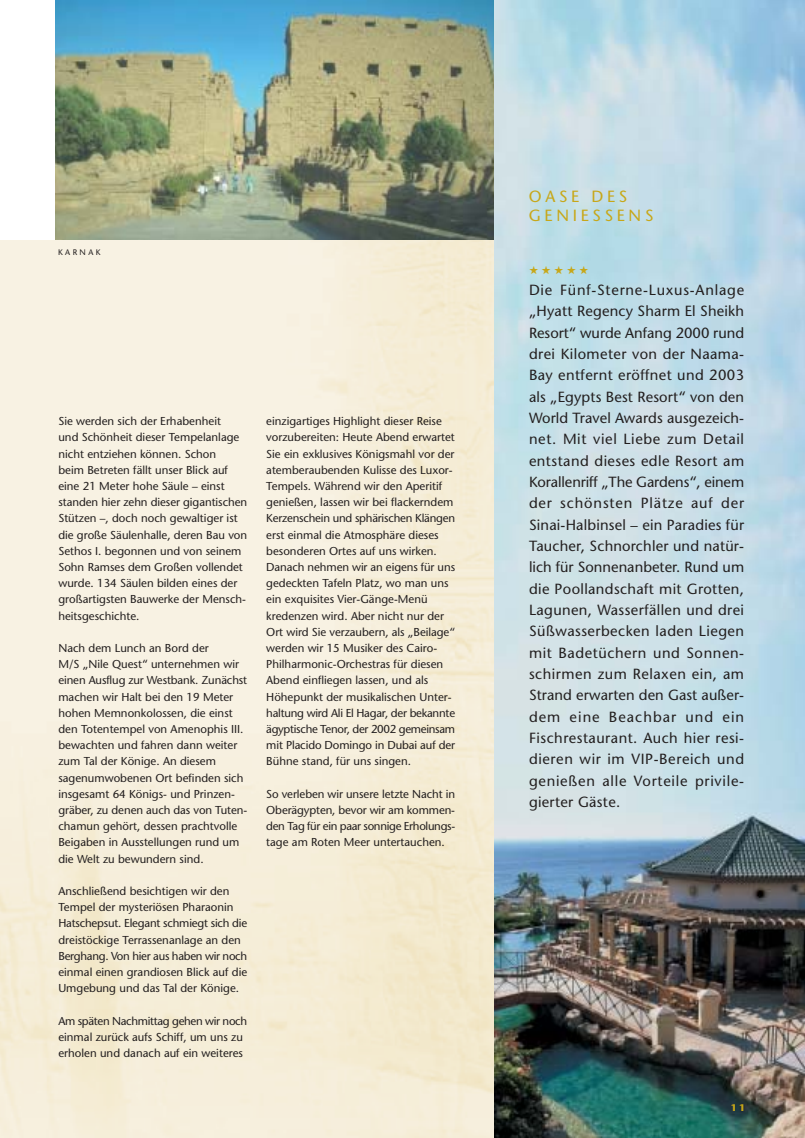
<style>
.page{position:relative;width:805px;height:1138px;background:#fff}
.page>*{position:absolute;margin:0;border:0;box-sizing:border-box;transform-origin:0 0}
.t1{font:16.2px/18.9px "Stone Sans";letter-spacing:.23em;color:#c7a719}
.t2{font:14.7px/21.3px "Stone Sans";letter-spacing:.05em;color:#231f1f;text-align:justify}
.t3{font:11.4px/16.2px "Stone Sans";color:#231f1f}
.t4{font:11.4px "Zapf Dingbats";color:#c7a719}
.t5{font:700 9.45px "Stone Sans";color:#c7a719}
.t6{font:8.1px "Stone Sans";letter-spacing:.3em;color:#231f1f}
</style>
<div class="page">
<img style="left:0;top:240px;width:495px;height:898px">
<img style="left:55px;top:0;width:440px;height:240px">
<img style="left:495px;top:0;width:310px;height:1138px">
<p class="t6" style="left:58px;top:250px;width:44px">KARNAK</p>
<p class="t3" style="left:58px;top:414px;width:190px">Sie werden sich der Erhabenheit<br>und Schönheit dieser Tempelanlage nicht entziehen können. Schon<br>beim Betreten fällt unser Blick auf eine 21 Meter hohe Säule – einst standen hier zehn dieser gigantischen Stützen –, doch noch gewaltiger ist die große Säulenhalle, deren Bau von Sethos I. begonnen und von seinem Sohn Ramses dem Großen vollendet wurde. 134 Säulen bilden eines der großartigsten Bauwerke der Mensch&shy;heitsgeschichte.</p>
<p class="t3" style="left:58px;top:641px;width:190px">Nach dem Lunch an Bord der<br>M/S „Nile Quest“ unternehmen wir einen Ausflug zur Westbank. Zunächst machen wir Halt bei den 19 Meter hohen Memnonkolossen, die einst den Totentempel von Amenophis III. bewachten und fahren dann weiter zum Tal der Könige. An diesem sagenumwobenen Ort befinden sich insgesamt 64 Königs- und Prinzen&shy;gräber, zu denen auch das von Tuten&shy;chamun gehört, dessen prachtvolle<br>Beigaben in Ausstellungen rund um die Welt zu bewundern sind.</p>
<p class="t3" style="left:58px;top:884px;width:190px">Anschließend besichtigen wir den Tempel der mysteriösen Pharaonin Hatschepsut. Elegant schmiegt sich die dreistöckige Terrassenanlage an den Berghang. Von hier aus haben wir noch einmal einen grandiosen Blick auf die Umgebung und das Tal der Könige.</p>
<p class="t3" style="left:58px;top:1014px;width:190px">Am späten Nachmittag gehen wir noch einmal zurück aufs Schiff, um uns zu erholen und danach auf ein weiteres</p>
<p class="t3" style="left:266px;top:414px;width:190px">einzigartiges Highlight dieser Reise vorzubereiten: Heute Abend erwartet Sie ein exklusives Königsmahl vor der atemberaubenden Kulisse des Luxor-Tempels. Während wir den Aperitif genießen, lassen wir bei flackerndem Kerzenschein und sphärischen Klängen erst einmal die Atmosphäre dieses besonderen Ortes auf uns wirken.<br>Danach nehmen wir an eigens für uns gedeckten Tafeln Platz, wo man uns ein exquisites Vier-Gänge-Menü kredenzen wird. Aber nicht nur der Ort wird Sie verzaubern, als „Beilage“ werden wir 15 Musiker des Cairo-Philharmonic-Orchestras für diesen Abend einfliegen lassen, und als Höhepunkt der musikalischen Unter&shy;haltung wird Ali El Hagar, der bekannte ägyptische Tenor, der 2002 gemeinsam mit Placido Domingo in Dubai auf der Bühne stand, für uns singen.</p>
<p class="t3" style="left:266px;top:787px;width:190px;text-align:justify">So verleben wir unsere letzte Nacht in Oberägypten, bevor wir am kommen&shy;den Tag für ein paar sonnige Erholungs&shy;tage am Roten Meer untertauchen.</p>
<h1 class="t1" style="left:529px;top:189px;width:126px">OASE DES<br>GENIESSENS</h1>
<p class="t4" style="left:529px;top:264px;width:61px">★ ★ ★ ★ ★</p>
<p class="t2" style="left:529px;top:281px;width:217px">Die Fünf-Sterne-Luxus-Anlage „Hyatt Regency Sharm El Sheikh Resort“ wurde Anfang 2000 rund drei Kilometer von der Naama-Bay entfernt eröffnet und 2003 als „Egypts Best Resort“ von den World Travel Awards ausgezeich&shy;net. Mit viel Liebe zum Detail entstand dieses edle Resort am Korallenriff „The Gardens“, einem der schönsten Plätze auf der Sinai-Halbinsel – ein Paradies für Taucher, Schnorchler und natür&shy;lich für Sonnenanbeter. Rund um die Poollandschaft mit Grotten, Lagunen, Wasserfällen und drei Süßwasserbecken laden Liegen mit Badetüchern und Sonnen&shy;schirmen zum Relaxen ein, am Strand erwarten den Gast außer&shy;dem eine Beachbar und ein Fischrestaurant. Auch hier resi&shy;dieren wir im VIP-Bereich und genießen alle Vorteile privile&shy;gierter Gäste.</p>
<p class="t5" style="left:731px;top:1104px;width:16px">11</p>
</div>
